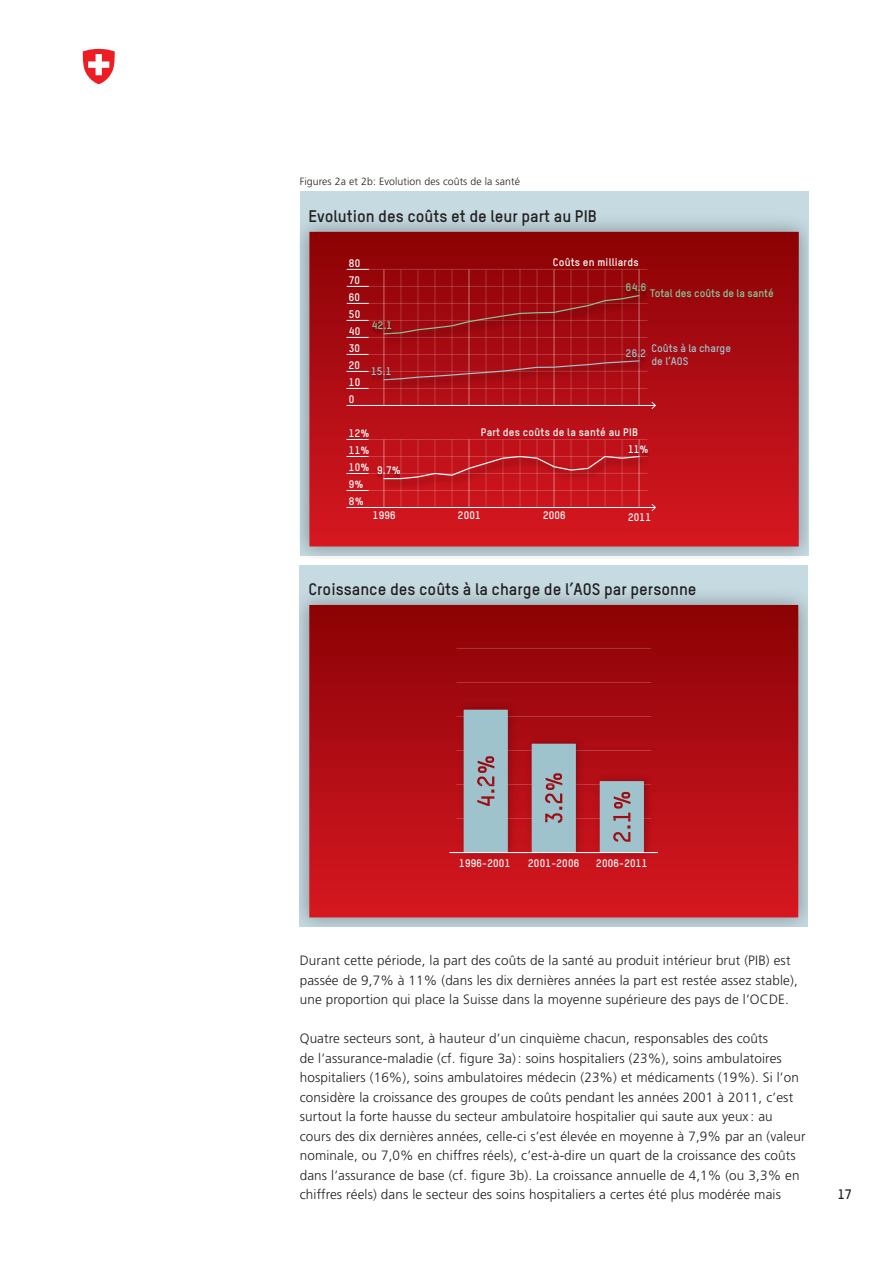
<style>
.page{position:relative;width:893px;height:1263px;background:#fff}
.page>*{position:absolute;margin:0;border:0;box-sizing:border-box;transform-origin:0 0}
.t1{font:700 16.5px "TSTAR";color:#231f20}
.Lauftext_9_13_regula{font:300 13.5px/19.5px "Frutiger";letter-spacing:.01em;color:#231f20}
.t2{font:700 13.5px "TSTAR";color:#231f20}
.t3{font:700 10.8px/17px "TSTAR";letter-spacing:.02em;color:#fff;text-align:justify}
.t4{font:700 10.8px/12.9px "TSTAR";color:#9fc3cc}
.t5{font:700 10.8px "TSTAR";color:#83ca9d}
.t6{font:700 10.8px "TSTAR";color:#80ca9c}
.Bildlegende_7_10_reg{font:300 10.5px "Frutiger";letter-spacing:.01em;color:#231f20}
</style>
<div class="page">
<svg style="left:82px;top:49px;width:33px;height:35px"></svg>
<svg style="left:300px;top:191px;width:508px;height:365px;background:#b9cbd2"></svg>
<div style="left:309px;top:232px;width:490px;height:314px;background:linear-gradient(to bottom,#8b0206,#d61821)"></div>
<svg style="left:346px;top:320px;width:22px;height:1px"></svg>
<svg style="left:347px;top:303px;width:22px;height:1px"></svg>
<svg style="left:347px;top:286px;width:22px;height:1px"></svg>
<svg style="left:347px;top:269px;width:22px;height:1px"></svg>
<hr style="left:346px;top:405px;width:309px;height:1px;background:#fff">
<svg style="left:651px;top:402px;width:5px;height:7px"></svg>
<svg style="left:346px;top:388px;width:21px;height:1px"></svg>
<svg style="left:346px;top:371px;width:21px;height:1px"></svg>
<svg style="left:346px;top:354px;width:23px;height:1px"></svg>
<svg style="left:346px;top:337px;width:22px;height:1px"></svg>
<hr style="left:369px;top:354px;width:279px;height:1px;background:#fff">
<hr style="left:369px;top:303px;width:279px;height:1px;background:#fff">
<hr style="left:369px;top:286px;width:279px;height:1px;background:#fff">
<hr style="left:369px;top:269px;width:279px;height:1px;background:#fff">
<hr style="left:383px;top:269px;width:1px;height:136px;background:#fff">
<hr style="left:400px;top:269px;width:1px;height:136px;background:#fff">
<hr style="left:417px;top:269px;width:1px;height:136px;background:#fff">
<hr style="left:434px;top:269px;width:1px;height:136px;background:#fff">
<hr style="left:451px;top:269px;width:1px;height:136px;background:#fff">
<hr style="left:639px;top:269px;width:1px;height:136px;background:#fff">
<hr style="left:468px;top:269px;width:1px;height:136px;background:#fff">
<hr style="left:485px;top:269px;width:1px;height:136px;background:#fff">
<hr style="left:503px;top:269px;width:1px;height:136px;background:#fff">
<hr style="left:520px;top:269px;width:1px;height:136px;background:#fff">
<hr style="left:537px;top:269px;width:1px;height:136px;background:#fff">
<hr style="left:554px;top:269px;width:1px;height:136px;background:#fff">
<hr style="left:571px;top:269px;width:1px;height:136px;background:#fff">
<hr style="left:588px;top:269px;width:1px;height:136px;background:#fff">
<hr style="left:605px;top:269px;width:1px;height:136px;background:#fff">
<hr style="left:622px;top:269px;width:1px;height:136px;background:#fff">
<hr style="left:346px;top:507px;width:309px;height:1px;background:#fff">
<svg style="left:651px;top:504px;width:5px;height:7px"></svg>
<svg style="left:346px;top:490px;width:23px;height:1px"></svg>
<svg style="left:346px;top:473px;width:23px;height:1px"></svg>
<svg style="left:346px;top:456px;width:23px;height:1px"></svg>
<svg style="left:346px;top:439px;width:23px;height:1px"></svg>
<hr style="left:369px;top:456px;width:279px;height:1px;background:#fff">
<hr style="left:369px;top:473px;width:279px;height:1px;background:#fff">
<hr style="left:369px;top:490px;width:279px;height:1px;background:#fff">
<hr style="left:369px;top:439px;width:279px;height:1px;background:#fff">
<hr style="left:383px;top:439px;width:1px;height:68px;background:#fff">
<hr style="left:400px;top:439px;width:1px;height:68px;background:#fff">
<hr style="left:417px;top:439px;width:1px;height:68px;background:#fff">
<hr style="left:434px;top:439px;width:1px;height:68px;background:#fff">
<hr style="left:451px;top:439px;width:1px;height:68px;background:#fff">
<hr style="left:639px;top:439px;width:1px;height:68px;background:#fff">
<hr style="left:468px;top:439px;width:1px;height:68px;background:#fff">
<hr style="left:485px;top:439px;width:1px;height:68px;background:#fff">
<hr style="left:503px;top:439px;width:1px;height:68px;background:#fff">
<hr style="left:520px;top:439px;width:1px;height:68px;background:#fff">
<hr style="left:537px;top:439px;width:1px;height:68px;background:#fff">
<hr style="left:554px;top:439px;width:1px;height:68px;background:#fff">
<hr style="left:571px;top:439px;width:1px;height:68px;background:#fff">
<hr style="left:588px;top:439px;width:1px;height:68px;background:#fff">
<hr style="left:605px;top:439px;width:1px;height:68px;background:#fff">
<hr style="left:622px;top:439px;width:1px;height:68px;background:#fff">
<img style="left:379px;top:290px;width:274px;height:58px">
<svg style="left:383px;top:294px;width:257px;height:41px;background:#9d1216"></svg>
<img style="left:379px;top:355px;width:274px;height:39px">
<svg style="left:383px;top:360px;width:257px;height:21px;background:#a81921"></svg>
<img style="left:379px;top:451px;width:274px;height:41px">
<svg style="left:383px;top:455px;width:257px;height:25px;background:#c3232a"></svg>
<img style="left:622px;top:348px;width:33px;height:26px">
<img style="left:367px;top:366px;width:35px;height:23px">
<img style="left:622px;top:282px;width:34px;height:26px">
<img style="left:368px;top:320px;width:38px;height:23px">
<img style="left:624px;top:443px;width:33px;height:23px">
<img style="left:373px;top:464px;width:32px;height:24px">
<div style="left:300px;top:565px;width:508px;height:361px;background:#c5dae1"></div>
<img style="left:300px;top:595px;width:508px;height:331px">
<div style="left:309px;top:605px;width:489px;height:312px;background:linear-gradient(to bottom,#8b0206,#d61721)"></div>
<hr style="left:457px;top:818px;width:194px;height:1px;background:#fff">
<hr style="left:457px;top:784px;width:194px;height:1px;background:#fff">
<hr style="left:457px;top:750px;width:194px;height:1px;background:#fff">
<hr style="left:457px;top:682px;width:194px;height:1px;background:#fff">
<hr style="left:457px;top:648px;width:194px;height:1px;background:#fff">
<hr style="left:457px;top:716px;width:194px;height:1px;background:#fff">
<img style="left:455px;top:699px;width:65px;height:164px">
<svg style="left:464px;top:710px;width:44px;height:142px;background:#9ebac3"></svg>
<img style="left:523px;top:733px;width:65px;height:130px">
<svg style="left:532px;top:744px;width:44px;height:108px;background:#9eb7c0"></svg>
<img style="left:591px;top:771px;width:65px;height:92px">
<svg style="left:600px;top:781px;width:44px;height:71px;background:#9eb2bb"></svg>
<hr style="left:450px;top:852px;width:207px;height:1px;background:#fff">
<p class="Bildlegende_7_10_reg" style="left:300px;top:176px;width:222px">Figures 2a et 2b: Evolution des coûts de la santé</p>
<p class="t1" style="left:309px;top:206px;width:290px">Evolution des coûts et de leur part au PIB</p>
<p class="t3" style="left:349px;top:254px;width:13px">80</p>
<p class="t3" style="left:349px;top:271px;width:13px">70</p>
<p class="t3" style="left:349px;top:289px;width:13px">60</p>
<p class="t3" style="left:349px;top:305px;width:13px">50<br>40<br>30<br>20<br>10<br>0</p>
<p class="t6" style="left:372px;top:319px;width:22px">42.1</p>
<p class="t4" style="left:371px;top:365px;width:22px">15.1</p>
<p class="t3" style="left:553px;top:253px;width:87px">Coûts en milliards</p>
<p class="t6" style="left:626px;top:281px;width:22px">64.6</p>
<p class="t5" style="left:650px;top:286px;width:125px">Total des coûts de la santé</p>
<p class="t4" style="left:651px;top:341px;width:81px">Coûts à la charge de l’AOS</p>
<p class="t4" style="left:626px;top:347px;width:22px">26.2</p>
<p class="t3" style="left:481px;top:423px;width:159px">Part des coûts de la santé au PIB</p>
<p class="t3" style="left:349px;top:424px;width:22px;text-align:left">12%<br>11%<br>10%<br>9%<br>8%</p>
<p class="t3" style="left:628px;top:440px;width:22px">11%</p>
<p class="t3" style="left:377px;top:461px;width:25px">9.7%</p>
<p class="t3" style="left:373px;top:506px;width:24px">1996</p>
<p class="t3" style="left:458px;top:506px;width:24px">2001</p>
<p class="t3" style="left:543px;top:506px;width:24px">2006</p>
<p class="t3" style="left:628px;top:508px;width:24px">2011</p>
<p class="t1" style="left:308px;top:579px;width:390px">Croissance des coûts à la charge de l’AOS par personne</p>
<p class="t3" style="left:459px;top:854px;width:53px">1996-2001</p>
<p class="t3" style="left:528px;top:854px;width:53px">2001-2006</p>
<p class="t3" style="left:596px;top:854px;width:53px">2006-2011</p>
<p class="Lauftext_9_13_regula" style="left:300px;top:951px;width:499px">Durant cette période, la part des coûts de la santé au produit intérieur brut (PIB) est passée de 9,7% à 11% (dans les dix dernières années la part est restée assez stable), une proportion qui place la Suisse dans la moyenne supérieure des pays de l’OCDE.</p>
<p class="Lauftext_9_13_regula" style="left:300px;top:1029px;width:507px">Quatre secteurs sont, à hauteur d’un cinquième chacun, responsables des coûts<br>de l’assurance-maladie (cf. figure 3a) : soins hospitaliers (23%), soins ambulatoires hospitaliers (16%), soins ambulatoires médecin (23%) et médicaments (19%). Si l’on considère la croissance des groupes de coûts pendant les années 2001 à 2011, c’est surtout la forte hausse du secteur ambulatoire hospitalier qui saute aux yeux : au cours des dix dernières années, celle-ci s’est élevée en moyenne à 7,9% par an (valeur nominale, ou 7,0% en chiffres réels), c’est-à-dire un quart de la croissance des coûts dans l’assurance de base (cf. figure 3b). La croissance annuelle de 4,1% (ou 3,3% en chiffres réels) dans le secteur des soins hospitaliers a certes été plus modérée mais</p>
<p class="t2" style="left:838px;top:1186px;width:16px">17</p>
</div>
